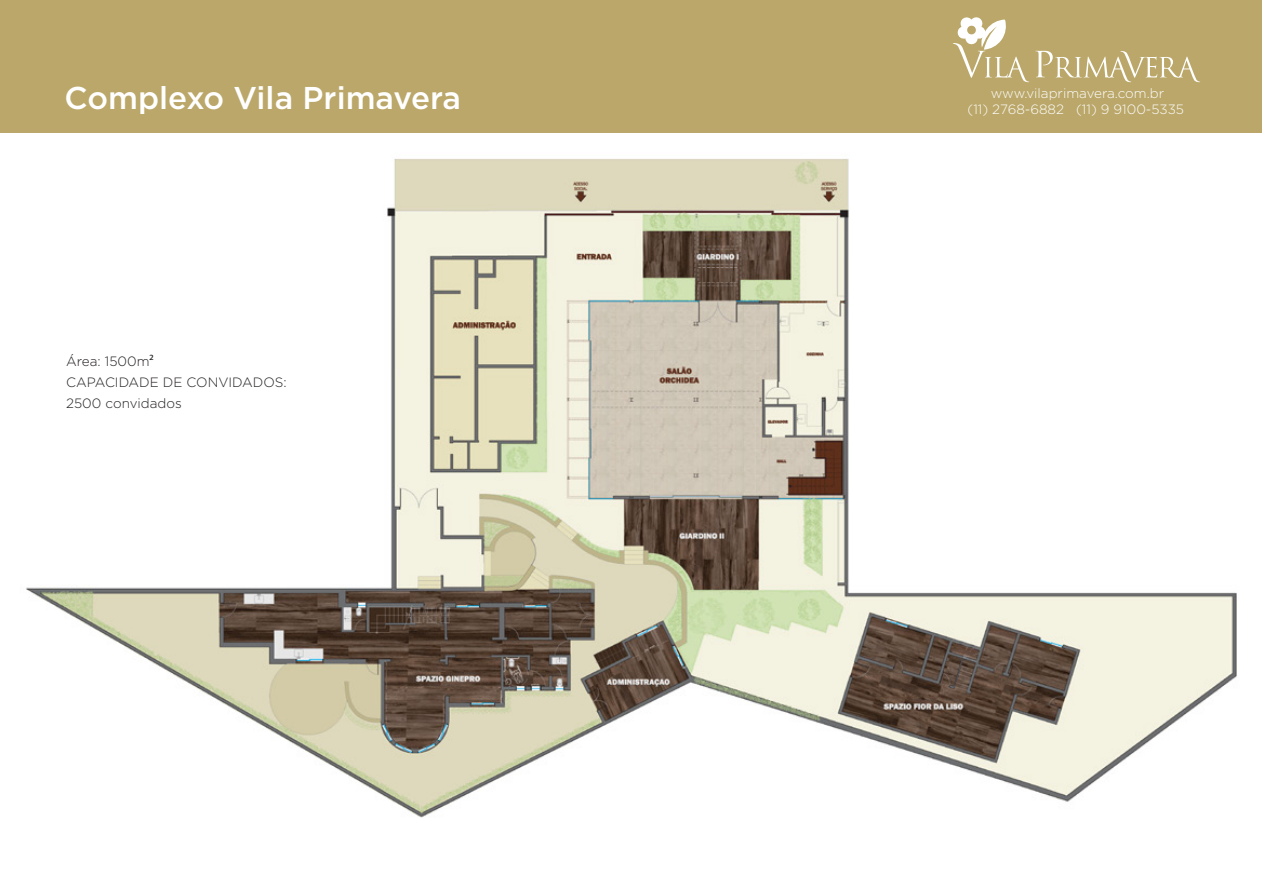
<style>
.page{position:relative;width:1263px;height:893px;background:#fff}
.page>*{position:absolute;margin:0;border:0;box-sizing:border-box;transform-origin:0 0}
.t1{font:500 31.5px "Gotham";color:#fff}
.t2{font:300 13.5px/16px "Gotham";color:#fff;text-align:center}
.t3{font:300 13.5px/21px "Gotham";color:#231f20}
.s1{font-family:"Myriad Pro";font-weight:400}
</style>
<div class="page">
<img style="left:26px;top:158px;width:1211px;height:660px">
<div style="left:0;top:0;width:1261px;height:132px;background:#baa769"></div>
<svg style="left:953px;top:17px;width:76px;height:65px"></svg>
<svg style="left:1035px;top:51px;width:165px;height:31px"></svg>
<h1 class="t1" style="left:65px;top:80px;width:398px">Complexo Vila Primavera</h1>
<p class="t3" style="left:66px;top:351px;width:222px">Área: 1500m<span class="s1">²<br></span>CAPACIDADE DE CONVIDADOS:<br>2500 convidados</p>
<p class="t2" style="left:967px;top:85px;width:218px">www.vilaprimavera.com.br<br>(11) 2768-6882 (11) 9 9100-5335</p>
</div>
